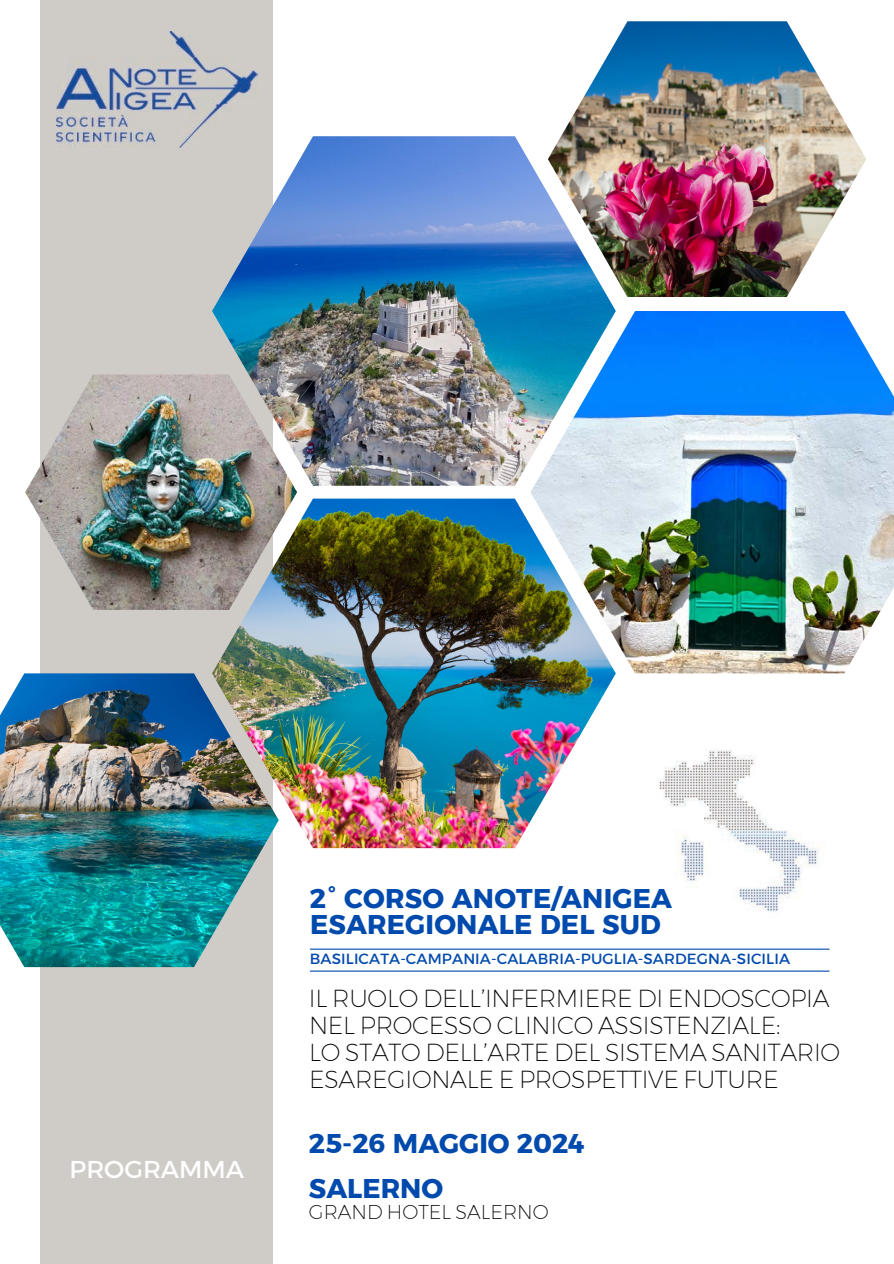
<style>
.page{position:relative;width:894px;height:1264px;background:#fff}
.page>*{position:absolute;margin:0;border:0;box-sizing:border-box;transform-origin:0 0}
.t1{font:27px/26px "Kief Montaser Bold";letter-spacing:.005em;color:#004aad}
.t2{font:24.75px "Kief Montaser Regular";color:#fff}
.t3{font:300 24px/27px "Kief Montaser Extra";letter-spacing:-.01em;color:#000}
.t4{font:300 19.5px "Kief Montaser Extra";color:#000}
.t5{font:15px "Kief Montaser Regular";letter-spacing:.005em;color:#004aad}
</style>
<div class="page">
<div style="left:41px;top:0;width:232px;height:1263px;background:#cfccc8"></div>
<img style="left:212px;top:136px;width:403px;height:350px">
<img style="left:212px;top:498px;width:403px;height:350px">
<img style="left:25px;top:374px;width:272px;height:236px">
<img style="left:0;top:673px;width:279px;height:294px">
<img style="left:547px;top:21px;width:319px;height:276px">
<img style="left:530px;top:311px;width:363px;height:362px">
<img style="left:57px;top:32px;width:200px;height:115px">
<hr style="left:310px;top:970px;width:519px;height:1px;background:#004aad">
<hr style="left:310px;top:948px;width:519px;height:1px;background:#004aad">
<img style="left:658px;top:749px;width:161px;height:163px">
<p class="t2" style="left:70px;top:1153px;width:176px">PROGRAMMA</p>
<p class="t1" style="left:310px;top:885px;width:363px">2° CORSO ANOTE/ANIGEA<br>ESAREGIONALE DEL SUD</p>
<p class="t5" style="left:310px;top:949px;width:481px">BASILICATA-CAMPANIA-CALABRIA-PUGLIA-SARDEGNA-SICILIA</p>
<p class="t3" style="left:309px;top:984px;width:532px">IL RUOLO DELL’INFERMIERE DI ENDOSCOPIA NEL PROCESSO CLINICO ASSISTENZIALE:<br>LO STATO DELL’ARTE DEL SISTEMA SANITARIO ESAREGIONALE E PROSPETTIVE FUTURE</p>
<p class="t1" style="left:309px;top:1120px;width:277px;line-height:45.3px">25-26 MAGGIO 2024<br>SALERNO</p>
<p class="t4" style="left:309px;top:1199px;width:241px">GRAND HOTEL SALERNO</p>
</div>
